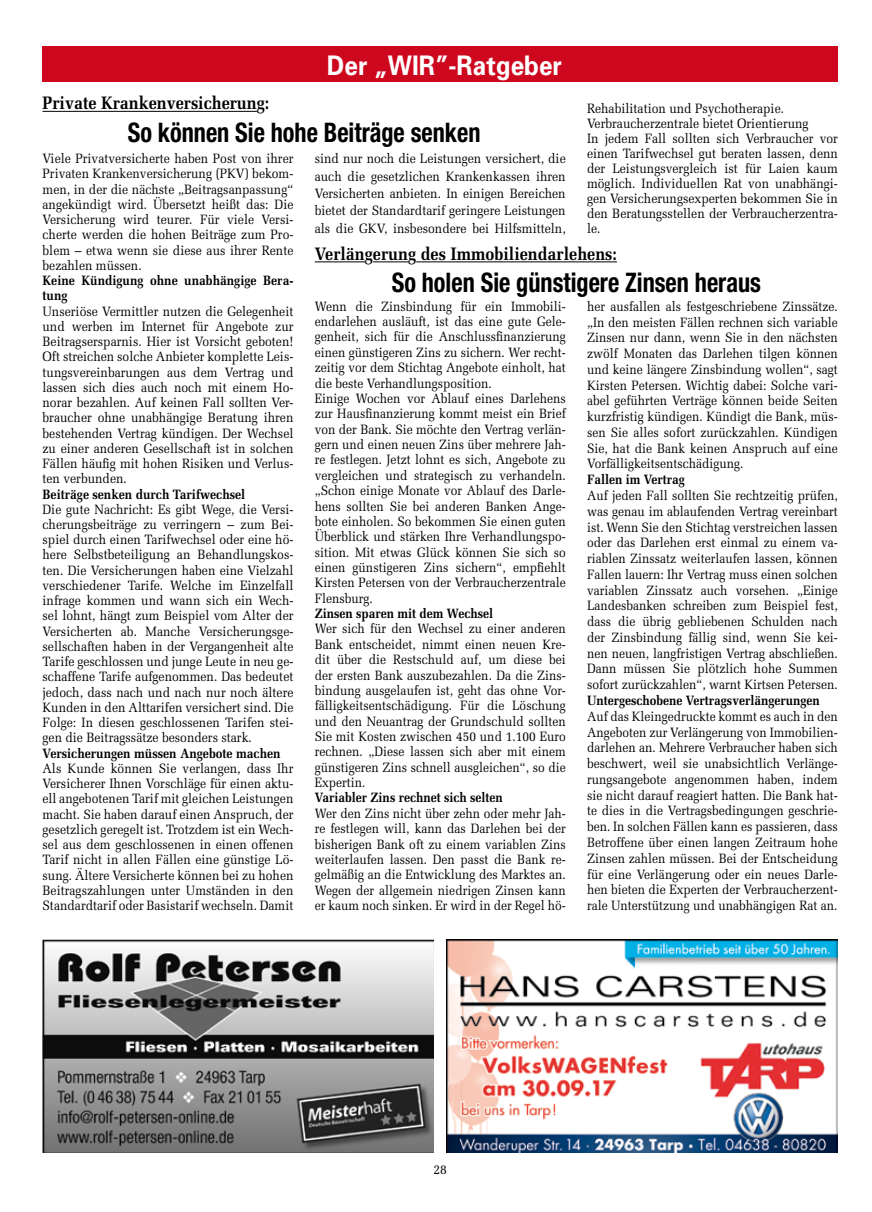
<style>
.page{position:relative;width:872px;height:1212px;background:#fff}
.page>*{position:absolute;margin:0;border:0;box-sizing:border-box;transform-origin:0 0}
.t1{font:700 condensed 27px "Helvetica Neue";color:#000;scale:.9 1}
.t2{font:700 27px "Univers";color:#fff;scale:.9 1}
.t3{font:700 18px "Melior";color:#000;scale:.9 1}
.t4{font:13.5px/15.3px "Melior";color:#000;text-align:justify;scale:.89 1}
.t5{font:13.5px/15.3px "Melior";color:#000;text-align:justify;scale:.9 1}
.t6{font:700 13.5px "Melior";color:#000;scale:.89 1}
.t7{font:700 13.5px/15.3px "Melior";color:#000;scale:.9 1}
</style>
<div class="page">
<img style="left:43px;top:940px;width:391px;height:212px">
<img style="left:446px;top:940px;width:392px;height:212px">
<div style="left:43px;top:47px;width:795px;height:35px;background:#cd071e"></div>
<hr style="left:43px;top:111px;width:214px;height:1px;background:#000">
<hr style="left:315px;top:261px;width:50px;height:1px;background:#000">
<hr style="left:373px;top:261px;width:35px;height:1px;background:#000">
<hr style="left:416px;top:261px;width:201px;height:1px;background:#000">
<h1 class="t2" style="left:327px;top:49px;width:263px">Der „WIR”-Ratgeber</h1>
<h2 class="t3" style="left:43px;top:92px;width:253px">Private Krankenversicherung:</h2>
<h1 class="t1" style="left:128px;top:116px;width:393px">So können Sie hohe Beiträge senken</h1>
<p class="t5" style="left:315px;top:150px;width:280px;line-height:17.4px">sind nur noch die Leistungen versichert, die auch die gesetzlichen Krankenkassen ihren Versicherten anbieten. In einigen Bereichen bietet der Standardtarif geringere Leistungen als die GKV, insbesondere bei Hilfsmitteln,</p>
<p class="t5" style="left:587px;top:101px;width:280px;text-align:left">Rehabilitation und Psychotherapie.<br>Verbraucherzentrale bietet Orientierung<br>In jedem Fall sollten sich Verbraucher vor einen Tarifwechsel gut beraten lassen, denn der Leistungsvergleich ist für Laien kaum möglich. Individuellen Rat von unabhängi&shy;gen Versicherungsexperten bekommen Sie in den Beratungsstellen der Verbraucherzentra&shy;le.</p>
<h2 class="t3" style="left:315px;top:243px;width:337px">Verlängerung des Immobiliendarlehens:</h2>
<h1 class="t1" style="left:392px;top:266px;width:412px">So holen Sie günstigere Zinsen heraus</h1>
<p class="t4" style="left:315px;top:298px;width:283px;text-align:left">Wenn die Zinsbindung für ein Immobili&shy;endarlehen ausläuft, ist das eine gute Gele&shy;genheit, sich für die Anschlussfinanzierung einen günstigeren Zins zu sichern. Wer recht&shy;zeitig vor dem Stichtag Angebote einholt, hat die beste Verhandlungsposition.<br>Einige Wochen vor Ablauf eines Darlehens zur Hausfinanzierung kommt meist ein Brief von der Bank. Sie möchte den Vertrag verlän&shy;gern und einen neuen Zins über mehrere Jah&shy;re festlegen. Jetzt lohnt es sich, Angebote zu vergleichen und strategisch zu verhandeln. „Schon einige Monate vor Ablauf des Darle&shy;hens sollten Sie bei anderen Banken Ange&shy;bote einholen. So bekommen Sie einen guten Überblick und stärken Ihre Verhandlungspo&shy;sition. Mit etwas Glück können Sie sich so einen günstigeren Zins sichern“, empfiehlt Kirsten Petersen von der Verbraucherzentrale Flensburg.</p>
<p class="t6" style="left:315px;top:605px;width:202px">Zinsen sparen mit dem Wechsel</p>
<p class="t4" style="left:315px;top:621px;width:283px">Wer sich für den Wechsel zu einer anderen Bank entscheidet, nimmt einen neuen Kre&shy;dit über die Restschuld auf, um diese bei der ersten Bank auszubezahlen. Da die Zins&shy;bindung ausgelaufen ist, geht das ohne Vor&shy;fälligkeitsentschädigung. Für die Löschung und den Neuantrag der Grundschuld sollten Sie mit Kosten zwischen 450 und 1.100 Euro rechnen. „Diese lassen sich aber mit einem günstigeren Zins schnell ausgleichen“, so die Expertin.</p>
<p class="t6" style="left:315px;top:790px;width:213px">Variabler Zins rechnet sich selten</p>
<p class="t4" style="left:315px;top:806px;width:283px">Wer den Zins nicht über zehn oder mehr Jah&shy;re festlegen will, kann das Darlehen bei der bisherigen Bank oft zu einem variablen Zins weiterlaufen lassen. Den passt die Bank re&shy;gelmäßig an die Entwicklung des Marktes an.<br>Wegen der allgemein niedrigen Zinsen kann er kaum noch sinken. Er wird in der Regel hö-</p>
<p class="t5" style="left:43px;top:151px;width:280px">Viele Privatversicherte haben Post von ihrer Privaten Krankenversicherung (PKV) bekom&shy;men, in der die nächste „Beitragsanpassung“ angekündigt wird. Übersetzt heißt das: Die Versicherung wird teurer. Für viele Versi&shy;cherte werden die hohen Beiträge zum Pro&shy;blem – etwa wenn sie diese aus ihrer Rente bezahlen müssen.</p>
<p class="t7" style="left:43px;top:273px;width:280px">Keine Kündigung ohne unabhängige Bera&shy;tung</p>
<p class="t5" style="left:43px;top:303px;width:280px">Unseriöse Vermittler nutzen die Gelegenheit und werben im Internet für Angebote zur Beitragsersparnis. Hier ist Vorsicht geboten!<br>Oft streichen solche Anbieter komplette Leis&shy;tungsvereinbarungen aus dem Vertrag und lassen sich dies auch noch mit einem Ho&shy;norar bezahlen. Auf keinen Fall sollten Ver&shy;braucher ohne unabhängige Beratung ihren bestehenden Vertrag kündigen. Der Wechsel zu einer anderen Gesellschaft ist in solchen Fällen häufig mit hohen Risiken und Verlus&shy;ten verbunden.</p>
<p class="t7" style="left:43px;top:486px;width:227px">Beiträge senken durch Tarifwechsel</p>
<p class="t5" style="left:43px;top:501px;width:280px">Die gute Nachricht: Es gibt Wege, die Versi&shy;cherungsbeiträge zu verringern – zum Bei&shy;spiel durch einen Tarifwechsel oder eine hö&shy;here Selbstbeteiligung an Behandlungskos&shy;ten. Die Versicherungen haben eine Vielzahl verschiedener Tarife. Welche im Einzelfall infrage kommen und wann sich ein Wech&shy;sel lohnt, hängt zum Beispiel vom Alter der Versicherten ab. Manche Versicherungsge&shy;sellschaften haben in der Vergangenheit alte Tarife geschlossen und junge Leute in neu ge&shy;schaffene Tarife aufgenommen. Das bedeutet jedoch, dass nach und nach nur noch ältere Kunden in den Alttarifen versichert sind. Die Folge: In diesen geschlossenen Tarifen stei&shy;gen die Beitragssätze besonders stark.</p>
<p class="t7" style="left:43px;top:745px;width:266px">Versicherungen müssen Angebote machen</p>
<p class="t5" style="left:43px;top:761px;width:280px">Als Kunde können Sie verlangen, dass Ihr Versicherer Ihnen Vorschläge für einen aktu&shy;ell angebotenen Tarif mit gleichen Leistungen macht. Sie haben darauf einen Anspruch, der gesetzlich geregelt ist. Trotzdem ist ein Wech&shy;sel aus dem geschlossenen in einen offenen Tarif nicht in allen Fällen eine günstige Lö&shy;sung. Ältere Versicherte können bei zu hohen Beitragszahlungen unter Umständen in den Standardtarif oder Basistarif wechseln. Damit</p>
<p class="t4" style="left:587px;top:298px;width:283px;line-height:15.8px">her ausfallen als festgeschriebene Zinssätze. „In den meisten Fällen rechnen sich variable Zinsen nur dann, wenn Sie in den nächsten zwölf Monaten das Darlehen tilgen können und keine längere Zinsbindung wollen“, sagt Kirsten Petersen. Wichtig dabei: Solche vari&shy;abel geführten Verträge können beide Seiten kurzfristig kündigen. Kündigt die Bank, müs&shy;sen Sie alles sofort zurückzahlen. Kündigen Sie, hat die Bank keinen Anspruch auf eine Vorfälligkeitsentschädigung.</p>
<p class="t6" style="left:587px;top:471px;width:111px">Fallen im Vertrag</p>
<p class="t4" style="left:587px;top:487px;width:283px;line-height:15.8px">Auf jeden Fall sollten Sie rechtzeitig prüfen, was genau im ablaufenden Vertrag vereinbart ist. Wenn Sie den Stichtag verstreichen lassen oder das Darlehen erst einmal zu einem va&shy;riablen Zinssatz weiterlaufen lassen, können Fallen lauern: Ihr Vertrag muss einen solchen variablen Zinssatz auch vorsehen. „Einige Landesbanken schreiben zum Beispiel fest, dass die übrig gebliebenen Schulden nach der Zinsbindung fällig sind, wenn Sie kei&shy;nen neuen, langfristigen Vertrag abschließen.<br>Dann müssen Sie plötzlich hohe Summen sofort zurückzahlen“, warnt Kirtsen Petersen.</p>
<p class="t6" style="left:587px;top:692px;width:263px">Untergeschobene Vertragsverlängerungen</p>
<p class="t4" style="left:587px;top:708px;width:283px;line-height:15.8px">Auf das Kleingedruckte kommt es auch in den Angeboten zur Verlängerung von Immobilien&shy;darlehen an. Mehrere Verbraucher haben sich beschwert, weil sie unabsichtlich Verlänge&shy;rungsangebote angenommen haben, indem sie nicht darauf reagiert hatten. Die Bank hat&shy;te dies in die Vertragsbedingungen geschrie&shy;ben. In solchen Fällen kann es passieren, dass Betroffene über einen langen Zeitraum hohe Zinsen zahlen müssen. Bei der Entscheidung für eine Verlängerung oder ein neues Darle&shy;hen bieten die Experten der Verbraucherzent&shy;rale Unterstützung und unabhängigen Rat an.</p>
<p class="t5" style="left:433px;top:1162px;width:17px">28</p>
</div>
